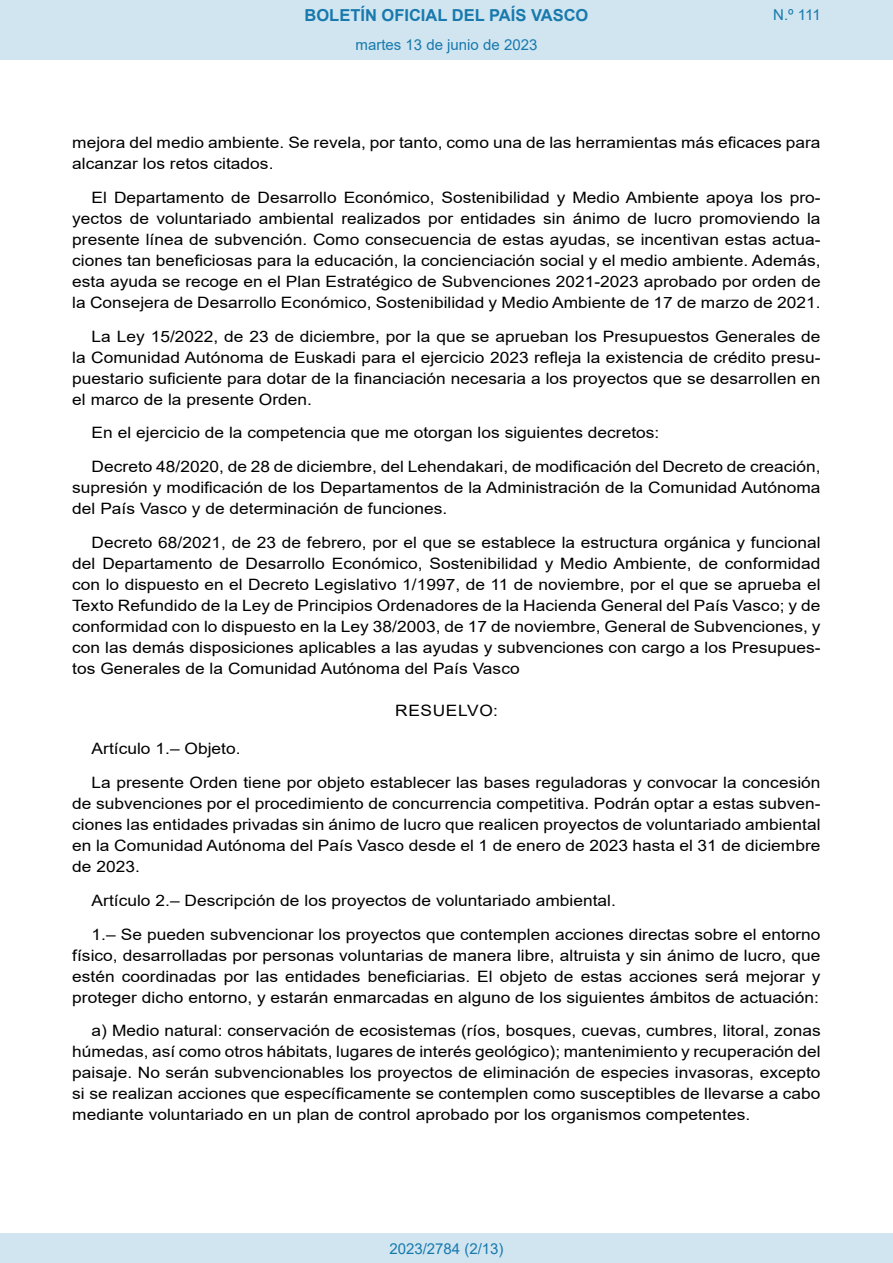
<style>
.page{position:relative;width:893px;height:1263px;background:#fff}
.page>*{position:absolute;margin:0;border:0;box-sizing:border-box;transform-origin:0 0}
.t1{font:700 16.5px "Arial";color:#1879ad}
.BOPVDetalle{font:15.6px/21px "Arial";color:#000;text-align:justify;scale:1.11 1}
.BOPVClave{font:15.6px "Arial";letter-spacing:.035em;color:#000;scale:1.11 1}
.Paginacion_Centro{font:15px "Arial";color:#1879ad}
</style>
<div class="page">
<div style="left:0;top:0;width:893px;height:60px;background:#d0e5f0"></div>
<div style="left:0;top:1233px;width:893px;height:30px;background:#d0e5f0"></div>
<p class="t1" style="left:305px;top:3px;width:285px">BOLETÍN OFICIAL DEL PAÍS VASCO</p>
<p class="Paginacion_Centro" style="left:356px;top:35px;width:183px">martes 13 de junio de 2023</p>
<p class="Paginacion_Centro" style="left:773px;top:5px;width:49px">N.º 111</p>
<p class="BOPVDetalle" style="left:72px;top:132px;width:676px">mejora del medio ambiente. Se revela, por tanto, como una de las herramientas más eficaces para alcanzar los retos citados.</p>
<p class="BOPVDetalle" style="left:72px;top:187px;width:676px;text-indent:19px">El Departamento de Desarrollo Económico, Sostenibilidad y Medio Ambiente apoya los pro&shy;yectos de voluntariado ambiental realizados por entidades sin ánimo de lucro promoviendo la presente línea de subvención. Como consecuencia de estas ayudas, se incentivan estas actua&shy;ciones tan beneficiosas para la educación, la concienciación social y el medio ambiente. Además, esta ayuda se recoge en el Plan Estratégico de Subvenciones 2021-2023 aprobado por orden de la Consejera de Desarrollo Económico, Sostenibilidad y Medio Ambiente de 17 de marzo de 2021.</p>
<p class="BOPVDetalle" style="left:72px;top:326px;width:676px;text-indent:19px">La Ley 15/2022, de 23 de diciembre, por la que se aprueban los Presupuestos Generales de la Comunidad Autónoma de Euskadi para el ejercicio 2023 refleja la existencia de crédito presu&shy;puestario suficiente para dotar de la financiación necesaria a los proyectos que se desarrollen en el marco de la presente Orden.</p>
<p class="BOPVDetalle" style="left:92px;top:422px;width:513px">En el ejercicio de la competencia que me otorgan los siguientes decretos:</p>
<p class="BOPVDetalle" style="left:72px;top:456px;width:676px;text-indent:19px">Decreto 48/2020, de 28 de diciembre, del Lehendakari, de modificación del Decreto de creación, supresión y modificación de los Departamentos de la Administración de la Comunidad Autónoma del País Vasco y de determinación de funciones.</p>
<p class="BOPVDetalle" style="left:72px;top:532px;width:676px;text-indent:19px">Decreto 68/2021, de 23 de febrero, por el que se establece la estructura orgánica y funcional del Departamento de Desarrollo Económico, Sostenibilidad y Medio Ambiente, de conformidad con lo dispuesto en el Decreto Legislativo 1/1997, de 11 de noviembre, por el que se aprueba el Texto Refundido de la Ley de Principios Ordenadores de la Hacienda General del País Vasco; y de conformidad con lo dispuesto en la Ley 38/2003, de 17 de noviembre, General de Subvenciones, y con las demás disposiciones aplicables a las ayudas y subvenciones con cargo a los Presupues&shy;tos Generales de la Comunidad Autónoma del País Vasco</p>
<p class="BOPVClave" style="left:395px;top:700px;width:94px">RESUELVO:</p>
<p class="BOPVDetalle" style="left:92px;top:738px;width:136px">Artículo 1.– Objeto.</p>
<p class="BOPVDetalle" style="left:72px;top:772px;width:676px;text-indent:19px">La presente Orden tiene por objeto establecer las bases reguladoras y convocar la concesión de subvenciones por el procedimiento de concurrencia competitiva. Podrán optar a estas subven&shy;ciones las entidades privadas sin ánimo de lucro que realicen proyectos de voluntariado ambiental en la Comunidad Autónoma del País Vasco desde el 1 de enero de 2023 hasta el 31 de diciembre de 2023.</p>
<p class="BOPVDetalle" style="left:92px;top:890px;width:474px">Artículo 2.– Descripción de los proyectos de voluntariado ambiental.</p>
<p class="BOPVDetalle" style="left:72px;top:923px;width:676px;text-indent:19px">1.– Se pueden subvencionar los proyectos que contemplen acciones directas sobre el entorno físico, desarrolladas por personas voluntarias de manera libre, altruista y sin ánimo de lucro, que estén coordinadas por las entidades beneficiarias. El objeto de estas acciones será mejorar y proteger dicho entorno, y estarán enmarcadas en alguno de los siguientes ámbitos de actuación:</p>
<p class="BOPVDetalle" style="left:72px;top:1020px;width:676px;text-indent:19px">a) Medio natural: conservación de ecosistemas (ríos, bosques, cuevas, cumbres, litoral, zonas húmedas, así como otros hábitats, lugares de interés geológico); mantenimiento y recuperación del paisaje. No serán subvencionables los proyectos de eliminación de especies invasoras, excepto si se realizan acciones que específicamente se contemplen como susceptibles de llevarse a cabo mediante voluntariado en un plan de control aprobado por los organismos competentes.</p>
<p class="Paginacion_Centro" style="left:389px;top:1238px;width:116px">2023/2784 (2/13)</p>
</div>
